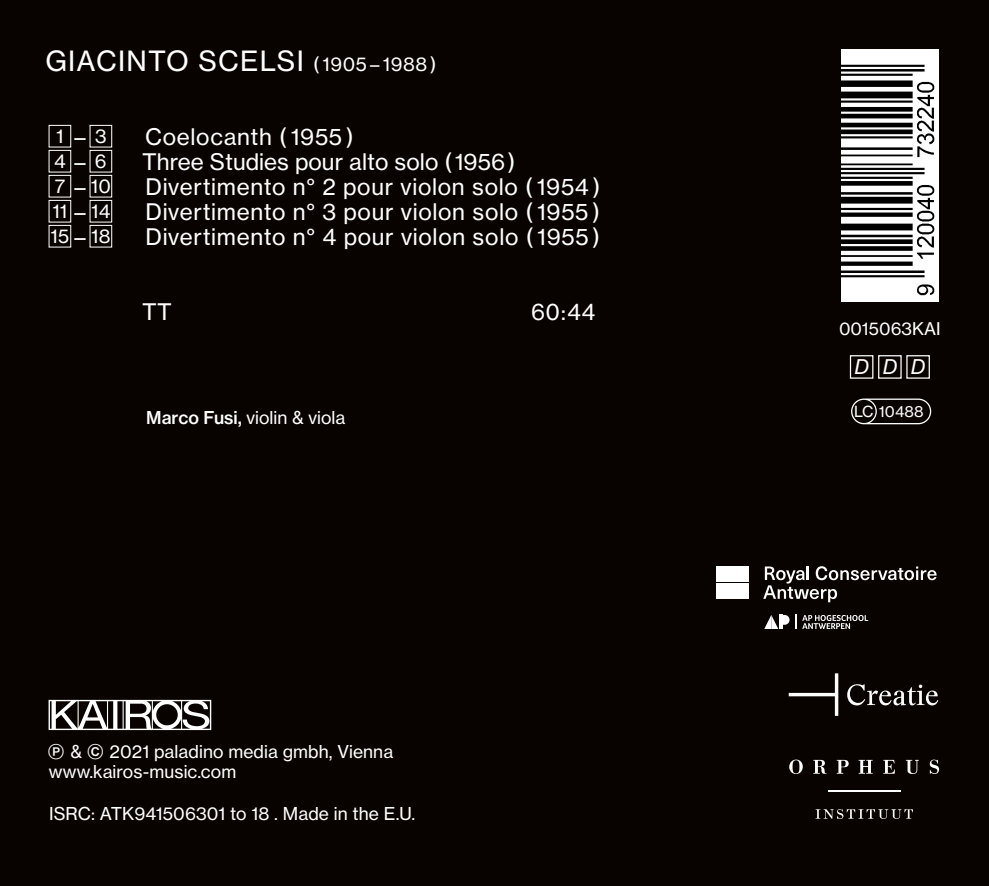
<style>
.page{position:relative;width:989px;height:886px;background:#090300}
.page>*{position:absolute;margin:0;border:0;box-sizing:border-box;transform-origin:0 0}
.t1{font:27.5px "N Haas Grotesk TX Pro 55 Rg";letter-spacing:.045em;color:#fff}
.tracklist{font:22.5px "N Haas Grotesk TX Pro 55 Rg";letter-spacing:.03em;color:#fff}
.tracklist-2{font:22.5px "N Haas Grotesk TX Pro 55 Rg";color:#fff}
.t2{font:20px "N Haas Grotesk TX Pro 56 It";color:#fff}
.t3{font:18.75px "N Haas Grotesk TX Pro 55 Rg";letter-spacing:.01em;color:#fff}
.fließtext_deutsch{font:17.5px "N Haas Grotesk TX Pro 55 Rg";letter-spacing:.005em;color:#fff}
.credits{font:17.5px "N Haas Grotesk TX Pro 55 Rg";color:#fff}
.fließtext{font:17.25px "N Haas Grotesk TX Pro 55 Rg";letter-spacing:.005em;color:#fff}
.fließtext_deutsch-2{font:15px "N Haas Grotesk TX Pro 55 Rg";color:#fff}
.s1{font-size:18.75px}
.s2{font-family:"N Haas Grotesk TX Pro 65 Md"}
.s3{font-size:20px}
</style>
<div class="page">
<img style="left:841px;top:50px;width:97px;height:252px">
<div style="left:850px;top:355px;width:23px;height:24px;border:1px solid #fff"></div>
<div style="left:878px;top:355px;width:23px;height:24px;border:1px solid #fff"></div>
<div style="left:906px;top:355px;width:24px;height:24px;border:1px solid #fff"></div>
<div style="left:89px;top:125px;width:23px;height:23px;border:1px solid #fff"></div>
<div style="left:89px;top:150px;width:23px;height:23px;border:1px solid #fff"></div>
<div style="left:89px;top:175px;width:23px;height:23px;border:1px solid #fff"></div>
<div style="left:89px;top:200px;width:23px;height:23px;border:1px solid #fff"></div>
<div style="left:89px;top:225px;width:23px;height:23px;border:1px solid #fff"></div>
<svg style="left:851px;top:398px;width:80px;height:26px"></svg>
<svg style="left:49px;top:700px;width:162px;height:30px"></svg>
<div style="left:716px;top:566px;width:32px;height:16px;background:#fff"></div>
<div style="left:716px;top:583px;width:32px;height:16px;background:#fff"></div>
<svg style="left:763px;top:566px;width:173px;height:36px"></svg>
<svg style="left:795px;top:615px;width:1px;height:14px"></svg>
<svg style="left:764px;top:615px;width:25px;height:14px"></svg>
<hr style="left:779px;top:615px;width:4px;height:14px;background:#fff">
<svg style="left:802px;top:615px;width:66px;height:14px"></svg>
<hr style="left:827px;top:790px;width:73px;height:2px;background:#fff">
<svg style="left:789px;top:759px;width:13px;height:15px"></svg>
<svg style="left:813px;top:760px;width:13px;height:14px"></svg>
<svg style="left:836px;top:760px;width:12px;height:14px"></svg>
<svg style="left:858px;top:760px;width:14px;height:14px"></svg>
<svg style="left:883px;top:760px;width:12px;height:14px"></svg>
<svg style="left:906px;top:760px;width:12px;height:14px"></svg>
<svg style="left:929px;top:759px;width:10px;height:15px"></svg>
<svg style="left:815px;top:809px;width:98px;height:10px"></svg>
<svg style="left:788px;top:673px;width:50px;height:43px"></svg>
<svg style="left:847px;top:684px;width:91px;height:21px"></svg>
<p class="t1" style="left:45px;top:44px;width:393px">GIACINTO SCELSI <span class="s1">( 1905 – 1988 )</span></p>
<p class="t3" style="left:56px;top:124px;width:9px">1</p>
<p class="tracklist" style="left:74px;top:123px;width:13px">–</p>
<p class="t3" style="left:95px;top:124px;width:13px">3</p>
<p class="tracklist" style="left:145px;top:123px;width:210px">Coelocanth ( 1955 )</p>
<p class="t3" style="left:54px;top:149px;width:13px">4</p>
<p class="tracklist" style="left:74px;top:148px;width:13px">–</p>
<p class="t3" style="left:95px;top:149px;width:13px">6</p>
<p class="tracklist-2" style="left:142px;top:148px;width:375px">Three Studies pour alto solo ( 1956 )</p>
<p class="t3" style="left:55px;top:174px;width:12px">7</p>
<p class="tracklist" style="left:74px;top:173px;width:13px">–</p>
<p class="t3" style="left:91px;top:174px;width:22px">10</p>
<p class="tracklist" style="left:145px;top:173px;width:456px">Divertimento n° 2 pour violon solo ( 1954 )</p>
<p class="t3" style="left:52px;top:199px;width:16px">11</p>
<p class="tracklist" style="left:74px;top:198px;width:13px">–</p>
<p class="t3" style="left:91px;top:199px;width:21px">14</p>
<p class="tracklist" style="left:145px;top:198px;width:456px">Divertimento n° 3 pour violon solo ( 1955 )</p>
<p class="t3" style="left:51px;top:224px;width:20px">15</p>
<p class="tracklist" style="left:74px;top:223px;width:13px">–</p>
<p class="t3" style="left:91px;top:224px;width:21px">18</p>
<p class="tracklist" style="left:145px;top:223px;width:456px">Divertimento n° 4 pour violon solo ( 1955 )</p>
<p class="tracklist" style="left:142px;top:298px;width:31px">TT</p>
<p class="tracklist" style="left:531px;top:298px;width:66px">60:44</p>
<p class="credits" style="left:146px;top:407px;width:200px"><span class="s2">Marco Fusi,</span> violin &amp; viola</p>
<p class="fließtext_deutsch" style="left:48px;top:740px;width:347px"><span class="s3">Ⓟ</span> &amp; <span class="s3">©</span> 2021 paladino media gmbh, Vienna</p>
<p class="fließtext_deutsch" style="left:49px;top:760px;width:189px">www.kairos-music.com</p>
<p class="fließtext_deutsch" style="left:49px;top:803px;width:367px">ISRC: ATK941506301 to 18 . Made in the E.U.</p>
<p class="fließtext" style="left:839px;top:318px;width:103px">0015063KAI</p>
<p class="t2" style="left:854px;top:354px;width:16px">D</p>
<p class="t2" style="left:882px;top:354px;width:16px">D</p>
<p class="t2" style="left:911px;top:354px;width:16px">D</p>
<p class="fließtext_deutsch-2" style="left:854px;top:403px;width:71px">LC 10488</p>
</div>
